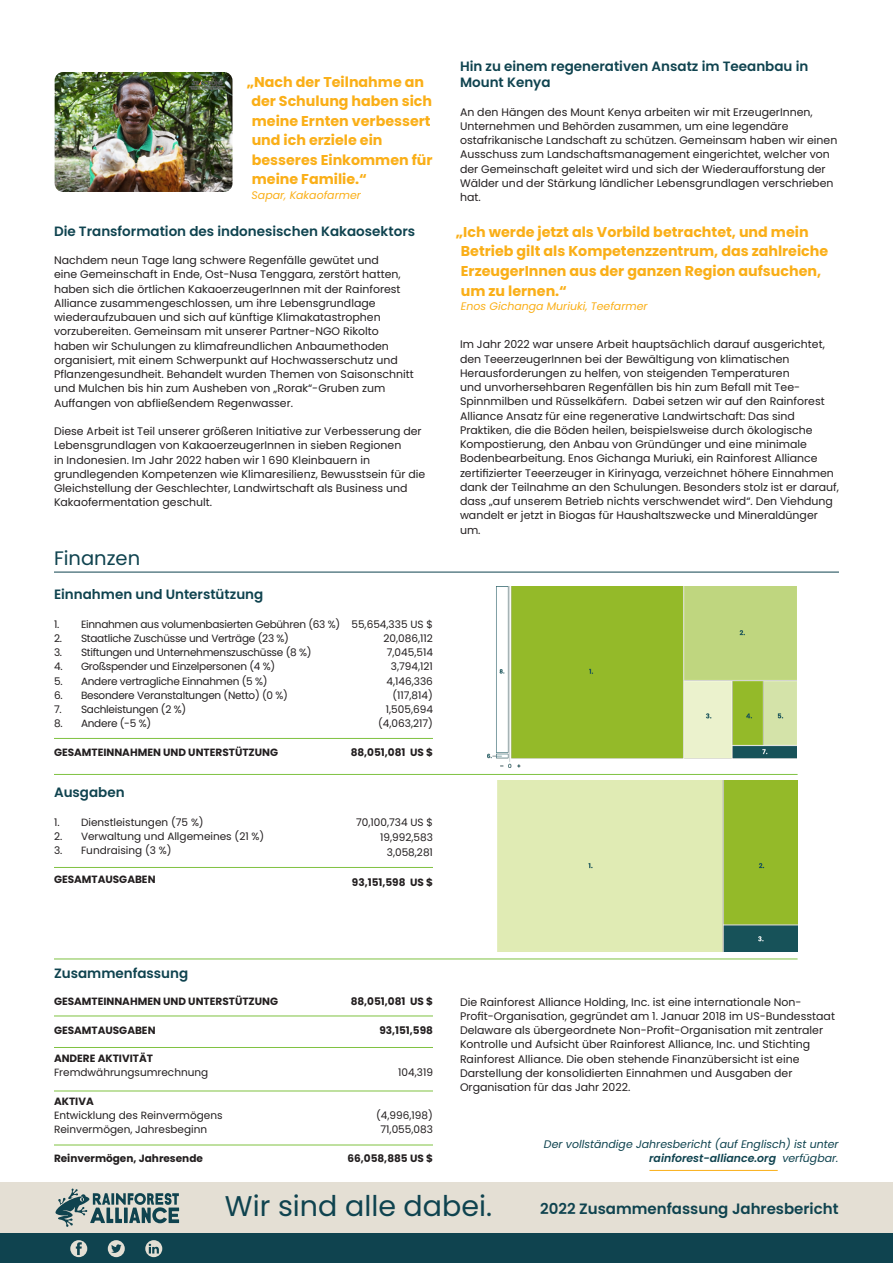
<style>
.page{position:relative;width:893px;height:1263px;background:#fff}
.page>*{position:absolute;margin:0;border:0;box-sizing:border-box;transform-origin:0 0}
.Title2{font:28.5px "Poppins";color:#0f434f}
.Section_Header{font:19.5px "Poppins";color:#0f434f}
.t1{font:600 15px "Poppins";color:#0f434f}
.t2{font:700 14.25px/19.5px "Poppins";color:#faaf18}
.Second_level_header{font:600 13.5px/16.5px "Poppins";color:#0f434f}
.Body_text{font:10.95px/14.2px "Poppins";color:#231f20}
.Body_text-2{font:italic 10.95px/14.2px "Poppins";color:#0f434f;text-align:right}
.Body_text-3{font:italic 10.95px "Poppins";color:#faaf18}
.Body_text-4{font:10.5px "Poppins";letter-spacing:-.025em;color:#231f20}
.Body_text-5{font:10.5px/14.2px "Poppins";color:#231f20}
.Body_text-6{font:700 10.5px "Poppins";color:#231f20}
.s1{font-weight:700}
.s2{font-weight:600}
</style>
<div class="page">
<div style="left:0;top:1182px;width:893px;height:51px;background:#e4dfd4"></div>
<div style="left:0;top:1233px;width:893px;height:30px;background:#0f434f"></div>
<div style="left:70px;top:1240px;width:17px;height:17px;background:#e4dfd4;border-radius:50%"></div>
<svg style="left:76px;top:1242px;width:6px;height:13px"></svg>
<div style="left:108px;top:1240px;width:17px;height:17px;background:#e4dfd4;border-radius:50%"></div>
<svg style="left:111px;top:1244px;width:11px;height:9px"></svg>
<svg style="left:145px;top:1240px;width:17px;height:17px"></svg>
<svg style="left:149px;top:1244px;width:10px;height:9px"></svg>
<svg style="left:56px;top:1188px;width:123px;height:39px"></svg>
<hr style="left:54px;top:572px;width:785px;height:1px;background:#0f434f">
<hr style="left:54px;top:1144px;width:379px;height:1px;background:#7fc241">
<hr style="left:54px;top:1090px;width:379px;height:1px;background:#7fc241">
<hr style="left:54px;top:1047px;width:379px;height:1px;background:#7fc241">
<hr style="left:54px;top:1015px;width:379px;height:1px;background:#7fc241">
<hr style="left:54px;top:958px;width:744px;height:1px;background:#7fc241">
<hr style="left:54px;top:867px;width:379px;height:1px;background:#7fc241">
<hr style="left:54px;top:774px;width:744px;height:1px;background:#7fc241">
<hr style="left:54px;top:738px;width:379px;height:1px;background:#7fc241">
<hr style="left:649px;top:1170px;width:129px;height:1px;background:#faaf18">
<img style="left:55px;top:72px;width:177px;height:120px">
<img style="left:498px;top:780px;width:300px;height:171px">
<img style="left:487px;top:586px;width:310px;height:181px">
<p class="t2" style="left:251px;top:72px;width:183px;text-indent:-5px">„Nach der Teilnahme an der Schulung haben sich meine Ernten verbessert und ich erziele ein besseres Einkommen für meine Familie.“</p>
<p class="Body_text-3" style="left:252px;top:189px;width:111px">Sapar, Kakaofarmer</p>
<p class="Second_level_header" style="left:54px;top:223px;width:363px">Die Transformation des indonesischen Kakaosektors</p>
<p class="Body_text" style="left:54px;top:253px;width:361px">Nachdem neun Tage lang schwere Regenfälle gewütet und<br>eine Gemeinschaft in Ende, Ost-Nusa Tenggara, zerstört hatten, haben sich die örtlichen KakaoerzeugerInnen mit der Rainforest Alliance zusammengeschlossen, um ihre Lebensgrundlage wiederaufzubauen und sich auf künftige Klimakatastrophen vorzubereiten. Gemeinsam mit unserer Partner-NGO Rikolto haben wir Schulungen zu klimafreundlichen Anbaumethoden organisiert, mit einem Schwerpunkt auf Hochwasserschutz und Pflanzengesundheit. Behandelt wurden Themen von Saisonschnitt und Mulchen bis hin zum Ausheben von „Rorak“-Gruben zum Auffangen von abfließendem Regenwasser.</p>
<p class="Body_text" style="left:54px;top:424px;width:373px">Diese Arbeit ist Teil unserer größeren Initiative zur Verbesserung der Lebensgrundlagen von KakaoerzeugerInnen in sieben Regionen<br>in Indonesien. Im Jahr 2022 haben wir 1 690 Kleinbauern in grundlegenden Kompetenzen wie Klimaresilienz, Bewusstsein für die Gleichstellung der Geschlechter, Landwirtschaft als Business und Kakaofermentation geschult.</p>
<p class="Section_Header" style="left:54px;top:547px;width:88px">Finanzen</p>
<p class="Second_level_header" style="left:54px;top:586px;width:211px">Einnahmen und Unterstützung</p>
<p class="Body_text-4" style="left:54px;top:618px;width:288px">1. Einnahmen aus volumenbasierten Gebühren (63 %)</p>
<p class="Body_text-4" style="left:54px;top:632px;width:236px">2. Staatliche Zuschüsse und Verträge (23 %)</p>
<p class="Body_text-4" style="left:54px;top:646px;width:259px">3. Stiftungen und Unternehmenszuschüsse (8 %)</p>
<p class="Body_text-4" style="left:54px;top:661px;width:223px">4. Großspender und Einzelpersonen (4 %)</p>
<p class="Body_text-4" style="left:54px;top:675px;width:215px">5. Andere vertragliche Einnahmen (5 %)</p>
<p class="Body_text-4" style="left:54px;top:689px;width:235px">6. Besondere Veranstaltungen (Netto) (0 %)</p>
<p class="Body_text-4" style="left:54px;top:703px;width:134px">7. Sachleistungen (2 %)</p>
<p class="Body_text-4" style="left:54px;top:718px;width:99px">8. Andere (-5 %)</p>
<p class="Body_text-6" style="left:54px;top:746px;width:226px">GESAMTEINNAHMEN UND UNTERSTÜTZUNG</p>
<p class="Second_level_header" style="left:54px;top:784px;width:72px">Ausgaben</p>
<p class="Body_text-5" style="left:54px;top:815px;width:151px">1. Dienstleistungen (75 %)</p>
<p class="Body_text-5" style="left:54px;top:829px;width:212px">2. Verwaltung und Allgemeines (21 %)</p>
<p class="Body_text-5" style="left:54px;top:843px;width:119px">3. Fundraising (3 %)</p>
<p class="Body_text-6" style="left:54px;top:873px;width:103px">GESAMTAUSGABEN</p>
<p class="Body_text-5" style="left:351px;top:617px;width:83px">55,654,335 US $</p>
<p class="Body_text-4" style="left:384px;top:632px;width:51px">20,086,112</p>
<p class="Body_text-4" style="left:387px;top:646px;width:48px">7,045,514</p>
<p class="Body_text-4" style="left:391px;top:661px;width:44px">3,794,121</p>
<p class="Body_text-4" style="left:387px;top:675px;width:48px">4,146,336</p>
<p class="Body_text-4" style="left:392px;top:689px;width:42px">(117,814)</p>
<p class="Body_text-4" style="left:386px;top:703px;width:49px">1,505,694</p>
<p class="Body_text-4" style="left:378px;top:718px;width:56px">(4,063,217)</p>
<p class="Body_text-6" style="left:351px;top:746px;width:84px">88,051,081 US $</p>
<p class="Body_text-5" style="left:356px;top:815px;width:78px">70,100,734 US $</p>
<p class="Body_text-4" style="left:380px;top:831px;width:54px">19,992,583</p>
<p class="Body_text-4" style="left:387px;top:846px;width:48px">3,058,281</p>
<p class="Body_text-6" style="left:352px;top:876px;width:83px">93,151,598 US $</p>
<p class="Second_level_header" style="left:460px;top:58px;width:350px">Hin zu einem regenerativen Ansatz im Teeanbau in<br>Mount Kenya</p>
<p class="Body_text" style="left:460px;top:105px;width:379px">An den Hängen des Mount Kenya arbeiten wir mit ErzeugerInnen, Unternehmen und Behörden zusammen, um eine legendäre ostafrikanische Landschaft zu schützen. Gemeinsam haben wir einen Ausschuss zum Landschaftsmanagement eingerichtet, welcher von der Gemeinschaft geleitet wird und sich der Wiederaufforstung der Wälder und der Stärkung ländlicher Lebensgrundlagen verschrieben hat.</p>
<p class="t2" style="left:461px;top:222px;width:369px;text-indent:-5px">„Ich werde jetzt als Vorbild betrachtet, und mein Betrieb gilt als Kompetenzzentrum, das zahlreiche ErzeugerInnen aus der ganzen Region aufsuchen, um zu lernen.“</p>
<p class="Body_text-3" style="left:461px;top:300px;width:188px">Enos Gichanga Muriuki, Teefarmer</p>
<p class="Body_text" style="left:460px;top:337px;width:380px">Im Jahr 2022 war unsere Arbeit hauptsächlich darauf ausgerichtet, den TeeerzeugerInnen bei der Bewältigung von klimatischen Herausforderungen zu helfen, von steigenden Temperaturen<br>und unvorhersehbaren Regenfällen bis hin zum Befall mit Tee-Spinnmilben und Rüsselkäfern. Dabei setzen wir auf den Rainforest Alliance Ansatz für eine regenerative Landwirtschaft: Das sind Praktiken, die die Böden heilen, beispielsweise durch ökologische Kompostierung, den Anbau von Gründünger und eine minimale Bodenbearbeitung. Enos Gichanga Muriuki, ein Rainforest Alliance zertifizierter Teeerzeuger in Kirinyaga, verzeichnet höhere Einnahmen dank der Teilnahme an den Schulungen. Besonders stolz ist er darauf, dass „auf unserem Betrieb nichts verschwendet wird“. Den Viehdung wandelt er jetzt in Biogas für Haushaltszwecke und Mineraldünger um.</p>
<p class="Second_level_header" style="left:54px;top:965px;width:136px">Zusammenfassung</p>
<p class="Body_text-6" style="left:54px;top:995px;width:226px">GESAMTEINNAHMEN UND UNTERSTÜTZUNG</p>
<p class="Body_text-6" style="left:54px;top:1024px;width:103px">GESAMTAUSGABEN</p>
<p class="Body_text-5" style="left:54px;top:1051px;width:156px"><span class="s1">ANDERE AKTIVITÄT<br></span>Fremdwährungsumrechnung</p>
<p class="Body_text-5" style="left:54px;top:1094px;width:170px"><span class="s1">AKTIVA<br></span>Entwicklung des Reinvermögens</p>
<p class="Body_text-5" style="left:54px;top:1122px;width:155px">Reinvermögen, Jahresbeginn</p>
<p class="Body_text-6" style="left:54px;top:1152px;width:150px">Reinvermögen, Jahresende</p>
<p class="Body_text-6" style="left:351px;top:995px;width:84px">88,051,081 US $</p>
<p class="Body_text-6" style="left:379px;top:1024px;width:55px">93,151,598</p>
<p class="Body_text-4" style="left:398px;top:1066px;width:36px">104,319</p>
<p class="Body_text-4" style="left:376px;top:1109px;width:58px">(4,996,198)</p>
<p class="Body_text-4" style="left:381px;top:1123px;width:54px">71,055,083</p>
<p class="Body_text-6" style="left:347px;top:1152px;width:87px">66,058,885 US $</p>
<p class="Body_text" style="left:460px;top:995px;width:376px">Die Rainforest Alliance Holding, Inc. ist eine internationale Non-Profit-Organisation, gegründet am 1. Januar 2018 im US-Bundesstaat Delaware als übergeordnete Non-Profit-Organisation mit zentraler Kontrolle und Aufsicht über Rainforest Alliance, Inc. und Stichting Rainforest Alliance. Die oben stehende Finanzübersicht ist eine Darstellung der konsolidierten Einnahmen und Ausgaben der Organisation für das Jahr 2022.</p>
<p class="Body_text-2" style="left:544px;top:1137px;width:296px">Der vollständige Jahresbericht (auf Englisch) ist unter <span class="s2">rainforest-alliance.org</span> verfügbar.</p>
<p class="Title2" style="left:225px;top:1189px;width:269px">Wir sind alle dabei.</p>
<p class="t1" style="left:540px;top:1200px;width:300px">2022 Zusammenfassung Jahresbericht</p>
</div>
